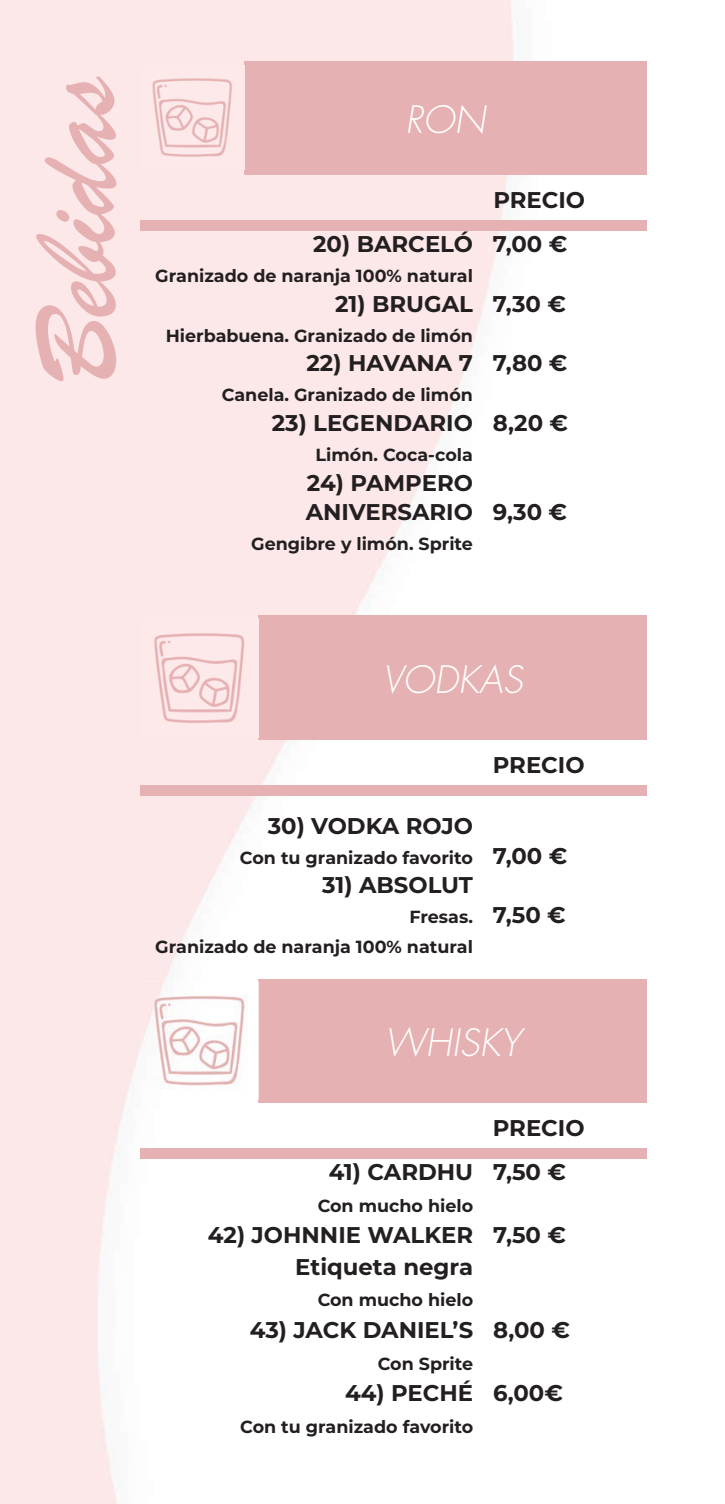
<style>
.page{position:relative;width:725px;height:1504px;background:#fff}
.page>*{position:absolute;margin:0;border:0;box-sizing:border-box;transform-origin:0 0}
.t1{font:120.75px "Brush Script";color:#e6b1b2}
.t2{font:italic 300 36.75px "Futura";color:#fff}
.t3{font:700 22.75px/29.8px "Montserrat";color:#231f20}
.t4{font:700 17.5px/29.8px "Montserrat";color:#231f20;text-align:right}
</style>
<div class="page">
<div style="left:244px;top:61px;width:402px;height:113px;background:#e6b1b2"></div>
<div style="left:141px;top:220px;width:505px;height:10px;background:#e6b1b2"></div>
<img style="left:141px;top:66px;width:103px;height:103px">
<div style="left:258px;top:615px;width:388px;height:124px;background:#e6b1b2"></div>
<div style="left:140px;top:785px;width:506px;height:10px;background:#e6b1b2"></div>
<img style="left:141px;top:619px;width:117px;height:118px">
<div style="left:258px;top:978px;width:388px;height:123px;background:#e6b1b2"></div>
<div style="left:141px;top:1147px;width:505px;height:11px;background:#e6b1b2"></div>
<img style="left:141px;top:981px;width:107px;height:109px">
<img style="left:258px;top:981px;width:1px;height:118px">
<h1 class="t1" style="left:3px;top:383px;width:308px;rotate:-90deg">Bebidas</h1>
<h2 class="t2" style="left:405px;top:96px;width:82px">RON</h2>
<h3 class="t3" style="left:493px;top:184px;width:93px">PRECIO</h3>
<h3 class="t3" style="left:313px;top:228px;width:161px">20) BARCELÓ</h3>
<p class="t4" style="left:155px;top:260px;width:319px">Granizado de naranja 100% natural</p>
<h3 class="t3" style="left:335px;top:288px;width:139px">21) BRUGAL</h3>
<p class="t4" style="left:166px;top:320px;width:308px">Hierbabuena. Granizado de limón</p>
<h3 class="t3" style="left:306px;top:347px;width:168px">22) HAVANA 7</h3>
<p class="t4" style="left:221px;top:379px;width:253px">Canela. Granizado de limón</p>
<h3 class="t3" style="left:272px;top:407px;width:202px">23) LEGENDARIO</h3>
<p class="t4" style="left:315px;top:439px;width:159px">Limón. Coca-cola</p>
<h3 class="t3" style="left:305px;top:466px;width:169px">24) PAMPERO<br>ANIVERSARIO</h3>
<p class="t4" style="left:251px;top:528px;width:223px">Gengibre y limón. Sprite</p>
<h3 class="t3" style="left:492px;top:228px;width:76px">7,00 €</h3>
<h3 class="t3" style="left:492px;top:288px;width:75px">7,30 €</h3>
<h3 class="t3" style="left:492px;top:347px;width:76px">7,80 €</h3>
<h3 class="t3" style="left:492px;top:407px;width:77px">8,20 €</h3>
<h3 class="t3" style="left:492px;top:496px;width:76px">9,30 €</h3>
<h2 class="t2" style="left:382px;top:655px;width:142px">VODKAS</h2>
<h3 class="t3" style="left:267px;top:809px;width:207px">30) VODKA ROJO</h3>
<p class="t4" style="left:240px;top:841px;width:234px">Con tu granizado favorito</p>
<h3 class="t3" style="left:322px;top:869px;width:152px">31) ABSOLUT</h3>
<p class="t4" style="left:155px;top:901px;width:319px">Fresas.<br>Granizado de naranja 100% natural</p>
<h3 class="t3" style="left:492px;top:749px;width:93px">PRECIO</h3>
<h3 class="t3" style="left:492px;top:839px;width:76px">7,00 €</h3>
<h3 class="t3" style="left:492px;top:899px;width:75px">7,50 €</h3>
<h2 class="t2" style="left:384px;top:1018px;width:138px">WHISKY</h2>
<h3 class="t3" style="left:329px;top:1156px;width:146px">41) CARDHU</h3>
<p class="t4" style="left:317px;top:1189px;width:157px">Con mucho hielo</p>
<h3 class="t3" style="left:208px;top:1218px;width:267px;line-height:31.5px;text-align:right">42) JOHNNIE WALKER<br>Etiqueta negra</h3>
<p class="t4" style="left:317px;top:1284px;width:157px">Con mucho hielo</p>
<h3 class="t3" style="left:250px;top:1313px;width:225px">43) JACK DANIEL’S</h3>
<p class="t4" style="left:377px;top:1347px;width:97px">Con Sprite</p>
<h3 class="t3" style="left:345px;top:1376px;width:129px">44) PECHÉ</h3>
<p class="t4" style="left:240px;top:1410px;width:234px">Con tu granizado favorito</p>
<h3 class="t3" style="left:492px;top:1111px;width:93px">PRECIO</h3>
<h3 class="t3" style="left:493px;top:1156px;width:75px">7,50 €</h3>
<h3 class="t3" style="left:493px;top:1219px;width:75px">7,50 €</h3>
<h3 class="t3" style="left:493px;top:1313px;width:78px">8,00 €</h3>
<h3 class="t3" style="left:493px;top:1376px;width:71px">6,00€</h3>
</div>
